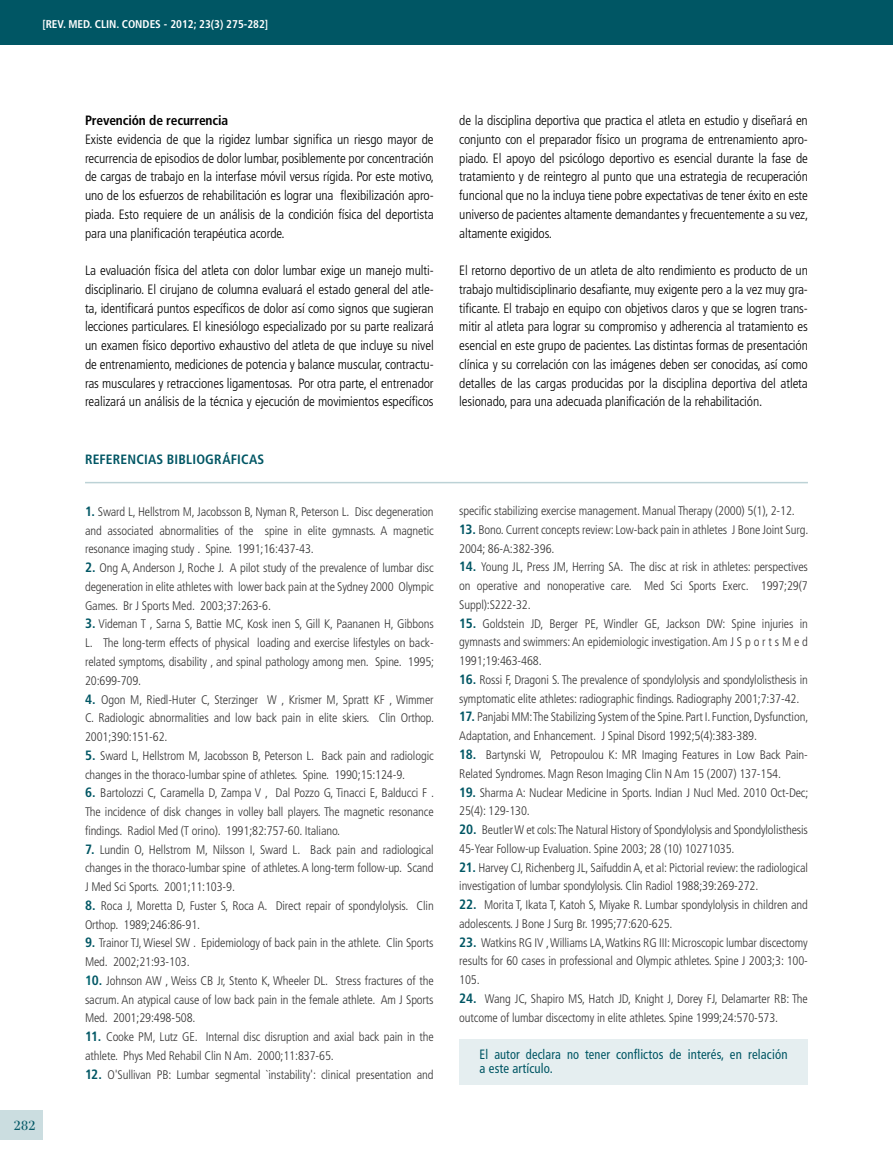
<style>
.page{position:relative;width:893px;height:1170px;background:#fff}
.page>*{position:absolute;margin:0;border:0;box-sizing:border-box;transform-origin:0 0}
.t1{font:19.5px "Filosofia Grand Caps";color:#005664;scale:1.1 1}
.t2{font:300 condensed 13.5px/18.8px "Frutiger";letter-spacing:-.01em;color:#000;text-align:justify}
.t3{font:condensed 13.5px/13.5px "Frutiger";letter-spacing:.01em;color:#005664;scale:.92 1}
.t4{font:700 condensed 13.5px "Frutiger";letter-spacing:.015em;color:#005664}
.t5{font:700 condensed 13.5px "Frutiger";letter-spacing:-.01em;color:#000}
.t6{font:300 condensed 12.45px/18.8px "Frutiger";letter-spacing:-.01em;color:#363535}
.t7{font:700 condensed 11.25px "Frutiger";color:#fff}
.s1{font-weight:700;font-size:13.5px;color:#005664}
.s2{font-weight:700;font-size:13.5px;color:#00646f}
</style>
<div class="page">
<div style="left:0;top:1110px;width:43px;height:30px;background:#cbdde0"></div>
<hr style="left:85px;top:482px;width:723px;height:1px;background:#bcd2d6">
<div style="left:459px;top:1039px;width:349px;height:45px;background:#e5eef0"></div>
<div style="left:0;top:0;width:893px;height:44px;background:#005664"></div>
<p class="t7" style="left:42px;top:17px;width:227px">[REV. MED. CLIN. CONDES - 2012; 23(3) 275-282]</p>
<h1 class="t1" style="left:14px;top:1113px;width:22px">282</h1>
<p class="t5" style="left:85px;top:112px;width:145px">Prevención de recurrencia</p>
<p class="t2" style="left:85px;top:130px;width:351px">Existe evidencia de que la rigidez lumbar significa un riesgo mayor de recurrencia de episodios de dolor lumbar, posiblemente por concentración de cargas de trabajo en la interfase móvil versus rígida. Por este motivo, uno de los esfuerzos de rehabilitación es lograr una flexibilización apro&shy;piada. Esto requiere de un análisis de la condición física del deportista para una planificación terapéutica acorde.</p>
<p class="t2" style="left:85px;top:261px;width:350px">La evaluación física del atleta con dolor lumbar exige un manejo multi&shy;disciplinario. El cirujano de columna evaluará el estado general del atle&shy;ta, identificará puntos específicos de dolor así como signos que sugieran lecciones particulares. El kinesiólogo especializado por su parte realizará un examen físico deportivo exhaustivo del atleta de que incluye su nivel de entrenamiento, mediciones de potencia y balance muscular, contractu&shy;ras musculares y retracciones ligamentosas. Por otra parte, el entrenador realizará un análisis de la técnica y ejecución de movimientos específicos</p>
<p class="t4" style="left:85px;top:451px;width:181px">REFERENCIAS BIBLIOGRáFICAS</p>
<p class="t6" style="left:85px;top:502px;width:350px;text-align:justify"><span class="s1">1.</span> Sward L, Hellstrom M, Jacobsson B, Nyman R, Peterson L. Disc degeneration and associated abnormalities of the spine in elite gymnasts. A magnetic resonance imaging study . Spine. 1991;16:437-43.</p>
<p class="t6" style="left:85px;top:558px;width:350px;text-align:justify"><span class="s1">2.</span> Ong A, Anderson J, Roche J. A pilot study of the prevalence of lumbar disc degeneration in elite athletes with lower back pain at the Sydney 2000 Olympic Games. Br J Sports Med. 2003;37:263-6.</p>
<p class="t6" style="left:85px;top:615px;width:351px;text-align:justify"><span class="s1">3.</span> Videman T , Sarna S, Battie MC, Kosk inen S, Gill K, Paananen H, Gibbons L. The long-term effects of physical loading and exercise lifestyles on back&shy;related symptoms, disability , and spinal pathology among men. Spine. 1995; 20:699-709.</p>
<p class="t6" style="left:85px;top:690px;width:351px;text-align:justify"><span class="s1">4.</span> Ogon M, Riedl-Huter C, Sterzinger W , Krismer M, Spratt KF , Wimmer C. Radiologic abnormalities and low back pain in elite skiers. Clin Orthop.<br>2001;390:151-62.</p>
<p class="t6" style="left:85px;top:746px;width:350px"><span class="s1">5.</span> Sward L, Hellstrom M, Jacobsson B, Peterson L. Back pain and radiologic changes in the thoraco-lumbar spine of athletes. Spine. 1990;15:124-9.</p>
<p class="t6" style="left:85px;top:783px;width:351px;text-align:justify"><span class="s1">6.</span> Bartolozzi C, Caramella D, Zampa V , Dal Pozzo G, Tinacci E, Balducci F .<br>The incidence of disk changes in volley ball players. The magnetic resonance findings. Radiol Med (T orino). 1991;82:757-60. Italiano.</p>
<p class="t6" style="left:85px;top:840px;width:350px;text-align:justify"><span class="s1">7.</span> Lundin O, Hellstrom M, Nilsson I, Sward L. Back pain and radiological changes in the thoraco-lumbar spine of athletes. A long-term follow-up. Scand J Med Sci Sports. 2001;11:103-9.</p>
<p class="t6" style="left:85px;top:896px;width:350px"><span class="s1">8.</span> Roca J, Moretta D, Fuster S, Roca A. Direct repair of spondylolysis. Clin<br>Orthop. 1989;246:86-91.</p>
<p class="t6" style="left:85px;top:933px;width:350px"><span class="s1">9.</span> Trainor TJ, Wiesel SW . Epidemiology of back pain in the athlete. Clin Sports<br>Med. 2002;21:93-103.</p>
<p class="t6" style="left:85px;top:971px;width:350px;text-align:justify"><span class="s2">1</span><span class="s1">0.</span> Johnson AW , Weiss CB Jr, Stento K, Wheeler DL. Stress fractures of the sacrum. An atypical cause of low back pain in the female athlete. Am J Sports Med. 2001;29:498-508.</p>
<p class="t6" style="left:85px;top:1027px;width:350px"><span class="s1">11.</span> Cooke PM, Lutz GE. Internal disc disruption and axial back pain in the athlete. Phys Med Rehabil Clin N Am. 2000;11:837-65.</p>
<p class="t6" style="left:85px;top:1065px;width:350px"><span class="s1">12.</span> O'Sullivan PB: Lumbar segmental `instability': clinical presentation and</p>
<p class="t2" style="left:459px;top:111px;width:351px">de la disciplina deportiva que practica el atleta en estudio y diseñará en conjunto con el preparador físico un programa de entrenamiento apro&shy;piado. El apoyo del psicólogo deportivo es esencial durante la fase de tratamiento y de reintegro al punto que una estrategia de recuperación funcional que no la incluya tiene pobre expectativas de tener éxito en este universo de pacientes altamente demandantes y frecuentemente a su vez, altamente exigidos.</p>
<p class="t2" style="left:459px;top:261px;width:350px">El retorno deportivo de un atleta de alto rendimiento es producto de un trabajo multidisciplinario desafiante, muy exigente pero a la vez muy gra&shy;tificante. El trabajo en equipo con objetivos claros y que se logren trans&shy;mitir al atleta para lograr su compromiso y adherencia al tratamiento es esencial en este grupo de pacientes. Las distintas formas de presentación clínica y su correlación con las imágenes deben ser conocidas, así como detalles de las cargas producidas por la disciplina deportiva del atleta lesionado, para una adecuada planificación de la rehabilitación.</p>
<p class="t6" style="left:459px;top:501px;width:337px">specific stabilizing exercise management. Manual Therapy (2000) 5(1), 2-12.</p>
<p class="t6" style="left:459px;top:520px;width:351px"><span class="s1">13.</span> Bono. Current concepts review: Low-back pain in athletes J Bone Joint Surg.<br>2004; 86-A:382-396.</p>
<p class="t6" style="left:459px;top:558px;width:350px;text-align:justify"><span class="s1">14.</span> Young JL, Press JM, Herring SA. The disc at risk in athletes: perspectives on operative and nonoperative care. Med Sci Sports Exerc. 1997;29(7<br>Suppl):S222-32.</p>
<p class="t6" style="left:459px;top:614px;width:350px;text-align:justify"><span class="s1">15.</span> Goldstein JD, Berger PE, Windler GE, Jackson DW: Spine injuries in gymnasts and swimmers: An epidemiologic investigation. Am J S p o r t s M e d 1991;19:463-468.</p>
<p class="t6" style="left:459px;top:670px;width:350px"><span class="s1">16.</span> Rossi F, Dragoni S. The prevalence of spondylolysis and spondylolisthesis in symptomatic elite athletes: radiographic findings. Radiography 2001;7:37-42.</p>
<p class="t6" style="left:459px;top:708px;width:351px"><span class="s1">17.</span> Panjabi MM: The Stabilizing System of the Spine. Part I. Function, Dysfunction,<br>Adaptation, and Enhancement. J Spinal Disord 1992;5(4):383-389.</p>
<p class="t6" style="left:459px;top:745px;width:350px"><span class="s1">18.</span> Bartynski W, Petropoulou K: MR Imaging Features in Low Back Pain-<br>Related Syndromes. Magn Reson Imaging Clin N Am 15 (2007) 137-154.</p>
<p class="t6" style="left:459px;top:783px;width:351px"><span class="s1">19.</span> Sharma A: Nuclear Medicine in Sports. Indian J Nucl Med. 2010 Oct-Dec;<br>25(4): 129-130.</p>
<p class="t6" style="left:459px;top:820px;width:350px"><span class="s1">20.</span> Beutler W et cols: The Natural History of Spondylolysis and Spondylolisthesis<br>45-Year Follow-up Evaluation. Spine 2003; 28 (10) 10271035.</p>
<p class="t6" style="left:459px;top:858px;width:350px"><span class="s1">21.</span> Harvey CJ, Richenberg JL, Saifuddin A, et al: Pictorial review: the radiological investigation of lumbar spondylolysis. Clin Radiol 1988;39:269-272.</p>
<p class="t6" style="left:459px;top:895px;width:350px"><span class="s1">22.</span> Morita T, Ikata T, Katoh S, Miyake R. Lumbar spondylolysis in children and adolescents. J Bone J Surg Br. 1995;77:620-625.</p>
<p class="t6" style="left:459px;top:933px;width:350px;text-align:justify"><span class="s1">23.</span> Watkins RG IV , Williams LA, Watkins RG III: Microscopic lumbar discectomy results for 60 cases in professional and Olympic athletes. Spine J 2003;3: 100- 105.</p>
<p class="t6" style="left:459px;top:989px;width:350px"><span class="s1">24.</span> Wang JC, Shapiro MS, Hatch JD, Knight J, Dorey FJ, Delamarter RB: The outcome of lumbar discectomy in elite athletes. Spine 1999;24:570-573.</p>
<p class="t3" style="left:480px;top:1047px;width:336px">El autor declara no tener conflictos de interés, en relación a este artículo.</p>
</div>
